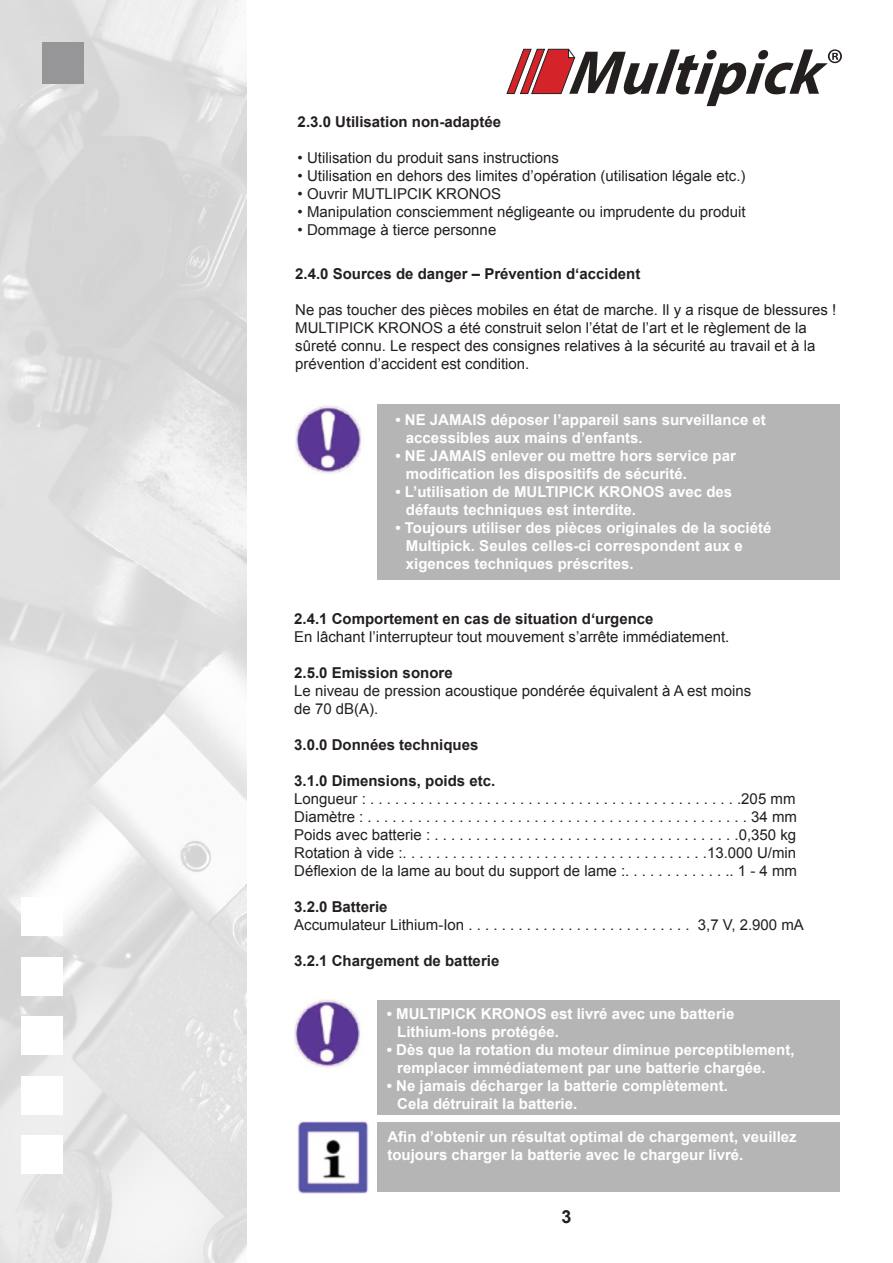
<style>
.page{position:relative;width:893px;height:1263px;background:#fff}
.page>*{position:absolute;margin:0;border:0;box-sizing:border-box;transform-origin:0 0}
.t1{font:700 18px "Arial";color:#241f1f}
.t2{font:15px/18px "Arial";color:#241f1f}
.t3{font:700 15px/18px "Arial";color:#fff}
.t4{font:700 15px "Arial";color:#241f1f}
</style>
<div class="page">
<img style="left:0;top:0;width:247px;height:1263px">
<div style="left:21px;top:897px;width:42px;height:39px;background:#fff"></div>
<div style="left:21px;top:957px;width:42px;height:38px;background:#fff"></div>
<div style="left:21px;top:1016px;width:42px;height:39px;background:#fff"></div>
<div style="left:21px;top:1076px;width:42px;height:39px;background:#fff"></div>
<div style="left:21px;top:1135px;width:42px;height:39px;background:#fff"></div>
<div style="left:43px;top:43px;width:41px;height:41px;background:#969698"></div>
<svg style="left:507px;top:49px;width:335px;height:57px"></svg>
<img style="left:295px;top:405px;width:67px;height:69px">
<div style="left:377px;top:1122px;width:462px;height:70px;background:#b5b5b6"></div>
<div style="left:378px;top:1000px;width:462px;height:114px;background:#b5b5b6"></div>
<img style="left:294px;top:999px;width:67px;height:69px">
<img style="left:297px;top:1121px;width:71px;height:72px">
<div style="left:378px;top:404px;width:462px;height:176px;background:#b5b5b6"></div>
<p class="t4" style="left:298px;top:112px;width:205px">2.3.0 Utilisation non-adaptée</p>
<p class="t2" style="left:298px;top:149px;width:263px">• Utilisation du produit sans instructions</p>
<p class="t2" style="left:298px;top:167px;width:449px">• Utilisation en dehors des limites d’opération (utilisation légale etc.)</p>
<p class="t2" style="left:298px;top:185px;width:205px">• Ouvrir MUTLIPCIK KRONOS</p>
<p class="t2" style="left:298px;top:203px;width:449px">• Manipulation consciemment négligeante ou imprudente du produit</p>
<p class="t2" style="left:298px;top:221px;width:200px">• Dommage à tierce personne</p>
<p class="t4" style="left:295px;top:264px;width:347px">2.4.0 Sources de danger – Prévention d‘accident</p>
<p class="t2" style="left:295px;top:301px;width:543px">Ne pas toucher des pièces mobiles en état de marche. Il y a risque de blessures !<br>MULTIPICK KRONOS a été construit selon l’état de l’art et le règlement de la sûreté connu. Le respect des consignes relatives à la sécurité au travail et à la prévention d’accident est condition.</p>
<p class="t3" style="left:406px;top:411px;width:361px;text-indent:-10px">• NE JAMAIS déposer l’appareil sans surveillance et accessibles aux mains d’enfants.</p>
<p class="t3" style="left:406px;top:447px;width:331px;text-indent:-10px">• NE JAMAIS enlever ou mettre hors service par modification les dispositifs de sécurité.</p>
<p class="t3" style="left:406px;top:483px;width:328px;text-indent:-10px">• L’utilisation de MULTIPICK KRONOS avec des défauts techniques est interdite.</p>
<p class="t3" style="left:406px;top:519px;width:367px;text-indent:-10px">• Toujours utiliser des pièces originales de la société<br>Multipick. Seules celles-ci correspondent aux e xigences techniques préscrites.</p>
<p class="t4" style="left:294px;top:609px;width:361px">2.4.1 Comportement en cas de situation d‘urgence</p>
<p class="t2" style="left:294px;top:628px;width:437px">En lâchant l’interrupteur tout mouvement s’arrête immédiatement.</p>
<p class="t4" style="left:294px;top:663px;width:160px">2.5.0 Emission sonore</p>
<p class="t2" style="left:294px;top:682px;width:458px">Le niveau de pression acoustique pondérée équivalent à A est moins de 70 dB(A).</p>
<p class="t4" style="left:294px;top:735px;width:186px">3.0.0 Données techniques</p>
<p class="t4" style="left:294px;top:771px;width:202px">3.1.0 Dimensions, poids etc.</p>
<p class="t2" style="left:294px;top:790px;width:504px;text-align:justify">Longueur : . . . . . . . . . . . . . . . . . . . . . . . . . . . . . . . . . . . . . . . . . . . . .205 mm Diamètre : . . . . . . . . . . . . . . . . . . . . . . . . . . . . . . . . . . . . . . . . . . . . . . 34 mm Poids avec batterie : . . . . . . . . . . . . . . . . . . . . . . . . . . . . . . . . . . . . .0,350 kg Rotation à vide :. . . . . . . . . . . . . . . . . . . . . . . . . . . . . . . . . . . . .13.000 U/min Déflexion de la lame au bout du support de lame :. . . . . . . . . . . . .. 1 - 4 mm</p>
<p class="t4" style="left:294px;top:897px;width:95px">3.2.0 Batterie</p>
<p class="t2" style="left:294px;top:916px;width:511px">Accumulateur Lithium-Ion . . . . . . . . . . . . . . . . . . . . . . . . . . . 3,7 V, 2.900 mA</p>
<p class="t4" style="left:294px;top:951px;width:207px">3.2.1 Chargement de batterie</p>
<p class="t3" style="left:397px;top:1005px;width:339px;text-indent:-10px">• MULTIPICK KRONOS est livré avec une batterie<br>Lithium-Ions protégée.</p>
<p class="t3" style="left:397px;top:1041px;width:399px;text-indent:-10px">• Dès que la rotation du moteur diminue perceptiblement, remplacer immédiatement par une batterie chargée.</p>
<p class="t3" style="left:397px;top:1077px;width:332px;text-indent:-10px">• Ne jamais décharger la batterie complètement.<br>Cela détruirait la batterie.</p>
<p class="t3" style="left:387px;top:1128px;width:411px">Afin d’obtenir un résultat optimal de chargement, veuillez toujours charger la batterie avec le chargeur livré.</p>
<p class="t1" style="left:561px;top:1205px;width:12px">3</p>
</div>
